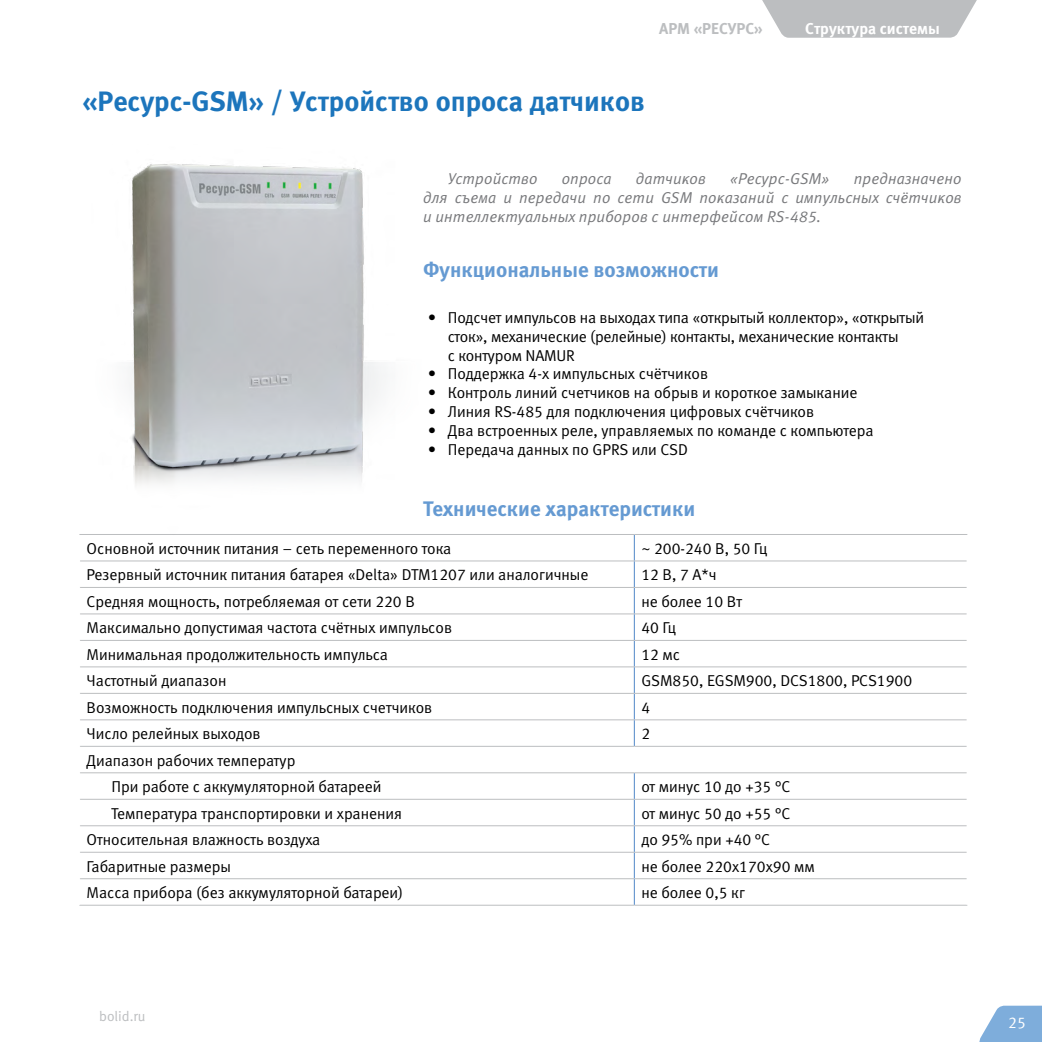
<style>
.page{position:relative;width:1042px;height:1042px;background:#fff}
.page>*{position:absolute;margin:0;border:0;box-sizing:border-box;transform-origin:0 0}
.t1{font:28px "Meta Bold LFC";color:#1c75bc}
.t2{font:21px "Meta Bold LFC";color:#659ad2}
.t3{font:15.75px/18.9px "Meta Normal LFC";color:#000}
.t4{font:italic 15.75px/18.9px "Meta Normal LFC";letter-spacing:.01em;color:#77787b;text-align:justify}
.t5{font:15.75px "Meta Bold LFC";color:#fff}
.t6{font:15.75px "Meta Bold LFC";color:#bcbec0}
.t7{font:15.75px "Meta Normal LFC";color:#fff}
.t8{font:14px "Meta Normal LFC";color:#bcbec0}
.s1{font-family:"Officina Sans C"}
</style>
<div class="page">
<hr style="left:79px;top:534px;width:555px;height:1px;background:#bcbec0">
<hr style="left:634px;top:534px;width:333px;height:1px;background:#bcbec0">
<hr style="left:80px;top:560px;width:554px;height:1px;background:#bcbec0">
<hr style="left:634px;top:560px;width:333px;height:1px;background:#bcbec0">
<hr style="left:80px;top:587px;width:554px;height:1px;background:#bcbec0">
<hr style="left:634px;top:587px;width:333px;height:1px;background:#bcbec0">
<hr style="left:80px;top:613px;width:554px;height:1px;background:#bcbec0">
<hr style="left:634px;top:613px;width:333px;height:1px;background:#bcbec0">
<hr style="left:80px;top:640px;width:554px;height:1px;background:#bcbec0">
<hr style="left:634px;top:640px;width:333px;height:1px;background:#bcbec0">
<hr style="left:80px;top:666px;width:554px;height:1px;background:#bcbec0">
<hr style="left:634px;top:666px;width:333px;height:1px;background:#bcbec0">
<hr style="left:80px;top:693px;width:554px;height:1px;background:#bcbec0">
<hr style="left:634px;top:693px;width:333px;height:1px;background:#bcbec0">
<hr style="left:80px;top:719px;width:554px;height:1px;background:#bcbec0">
<hr style="left:634px;top:719px;width:333px;height:1px;background:#bcbec0">
<hr style="left:80px;top:746px;width:554px;height:1px;background:#bcbec0">
<hr style="left:634px;top:746px;width:333px;height:1px;background:#bcbec0">
<hr style="left:80px;top:772px;width:554px;height:1px;background:#bcbec0">
<hr style="left:634px;top:772px;width:333px;height:1px;background:#bcbec0">
<hr style="left:80px;top:799px;width:554px;height:1px;background:#bcbec0">
<hr style="left:634px;top:799px;width:333px;height:1px;background:#bcbec0">
<hr style="left:80px;top:825px;width:554px;height:1px;background:#bcbec0">
<hr style="left:634px;top:825px;width:333px;height:1px;background:#bcbec0">
<hr style="left:80px;top:852px;width:554px;height:1px;background:#bcbec0">
<hr style="left:634px;top:852px;width:333px;height:1px;background:#bcbec0">
<hr style="left:80px;top:878px;width:554px;height:1px;background:#bcbec0">
<hr style="left:634px;top:878px;width:333px;height:1px;background:#bcbec0">
<hr style="left:79px;top:905px;width:555px;height:1px;background:#bcbec0">
<hr style="left:634px;top:905px;width:333px;height:1px;background:#bcbec0">
<svg style="left:634px;top:535px;width:1px;height:211px"></svg>
<svg style="left:634px;top:773px;width:1px;height:132px"></svg>
<img style="left:79px;top:163px;width:306px;height:372px">
<svg style="left:979px;top:1005px;width:63px;height:37px"></svg>
<svg style="left:762px;top:0;width:215px;height:38px;background:#c3c5c6"></svg>
<p class="t6" style="left:659px;top:19px;width:105px">АРМ «Ресурс»</p>
<p class="t5" style="left:805px;top:19px;width:136px">Структура системы</p>
<h1 class="t1" style="left:82px;top:84px;width:564px">«Ресурс-GSM» / Устройство опроса датчиков</h1>
<p class="t4" style="left:423px;top:169px;width:540px;text-indent:431px">предназначено для съема и передачи по сети GSM показаний с импульсных счётчиков и интеллектуальных приборов с интерфейсом RS-485.</p>
<h2 class="t2" style="left:423px;top:257px;width:297px">Функциональные возможности</h2>
<p class="t3" style="left:448px;top:308px;width:478px;text-indent:-20px"><span class="s1">•</span> Подсчет импульсов на выходах типа «открытый коллектор», «открытый сток», механические (релейные) контакты, механические контакты<br>с контуром NAMUR</p>
<p class="t3" style="left:428px;top:364px;width:281px"><span class="s1">•</span> Поддержка 4-х импульсных счётчиков</p>
<p class="t3" style="left:428px;top:383px;width:431px"><span class="s1">•</span> Контроль линий счетчиков на обрыв и короткое замыкание</p>
<p class="t3" style="left:428px;top:402px;width:388px"><span class="s1">•</span> Линия RS-485 для подключения цифровых счётчиков</p>
<p class="t3" style="left:428px;top:421px;width:447px"><span class="s1">•</span> Два встроенных реле, управляемых по команде с компьютера</p>
<p class="t3" style="left:428px;top:440px;width:261px"><span class="s1">•</span> Передача данных по GPRS или CSD</p>
<p class="t4" style="left:448px;top:169px;width:91px">Устройство</p>
<p class="t4" style="left:562px;top:169px;width:52px">опроса</p>
<p class="t4" style="left:636px;top:169px;width:72px">датчиков</p>
<p class="t4" style="left:730px;top:169px;width:101px">«Ресурс-GSM»</p>
<h2 class="t2" style="left:423px;top:496px;width:274px">Технические характеристики</h2>
<p class="t3" style="left:87px;top:539px;width:366px">Основной источник питания – сеть переменного тока</p>
<p class="t3" style="left:641px;top:539px;width:128px">~ 200-240 В, 50 Гц</p>
<p class="t3" style="left:87px;top:565px;width:503px">Резервный источник питания батарея «Delta» DTM1207 или аналогичные</p>
<p class="t3" style="left:641px;top:565px;width:77px">12 В, 7 A*ч</p>
<p class="t3" style="left:87px;top:592px;width:330px">Средняя мощность, потребляемая от сети 220 В</p>
<p class="t3" style="left:641px;top:592px;width:102px">не более 10 Вт</p>
<p class="t3" style="left:87px;top:618px;width:367px">Максимально допустимая частота счётных импульсов</p>
<p class="t3" style="left:641px;top:618px;width:36px">40 Гц</p>
<p class="t3" style="left:87px;top:645px;width:303px">Минимальная продолжительность импульса</p>
<p class="t3" style="left:641px;top:645px;width:40px">12 мс</p>
<p class="t3" style="left:87px;top:671px;width:141px">Частотный диапазон</p>
<p class="t3" style="left:641px;top:671px;width:272px">GSM850, EGSM900, DCS1800, PCS1900</p>
<p class="t3" style="left:87px;top:698px;width:347px">Возможность подключения импульсных счетчиков</p>
<p class="t3" style="left:641px;top:698px;width:10px">4</p>
<p class="t3" style="left:87px;top:724px;width:175px">Число релейных выходов</p>
<p class="t3" style="left:641px;top:724px;width:10px">2</p>
<p class="t3" style="left:111px;top:747px;width:272px;line-height:26.4px;text-indent:-25px">Диапазон рабочих температур<br>При работе с аккумуляторной батареей</p>
<p class="t3" style="left:641px;top:777px;width:150px">от минус 10 до +35 °С</p>
<p class="t3" style="left:111px;top:804px;width:292px">Температура транспортировки и хранения</p>
<p class="t3" style="left:641px;top:804px;width:150px">от минус 50 до +55 °С</p>
<p class="t3" style="left:87px;top:830px;width:235px">Относительная влажность воздуха</p>
<p class="t3" style="left:641px;top:830px;width:130px">до 95% при +40 °С</p>
<p class="t3" style="left:87px;top:857px;width:146px">Габаритные размеры</p>
<p class="t3" style="left:641px;top:857px;width:175px">не более 220х170х90 мм</p>
<p class="t3" style="left:87px;top:883px;width:318px">Масса прибора (без аккумуляторной батареи)</p>
<p class="t3" style="left:641px;top:883px;width:105px">не более 0,5 кг</p>
<p class="t8" style="left:99px;top:1008px;width:48px">bolid.ru</p>
<p class="t7" style="left:1008px;top:1014px;width:19px">25</p>
</div>
